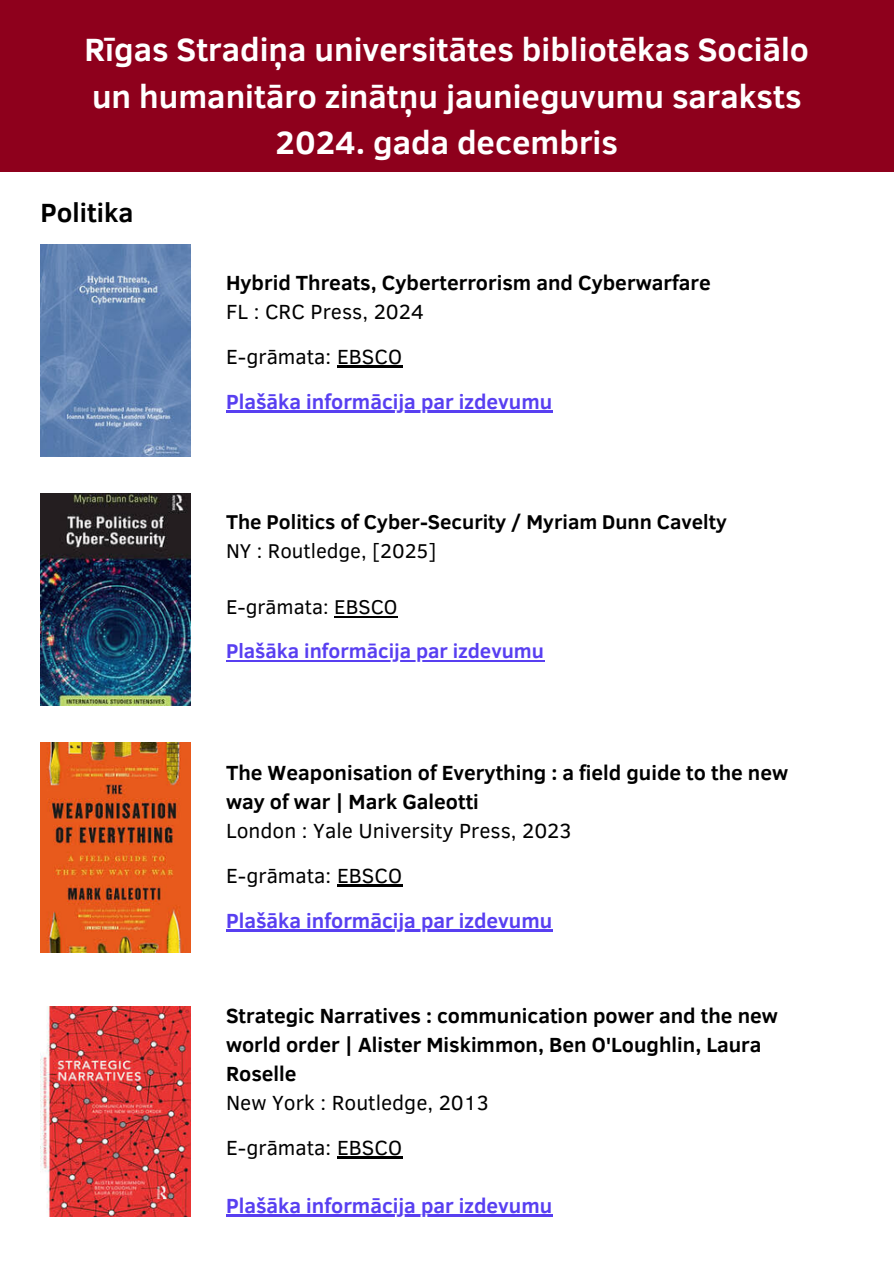
<style>
.page{position:relative;width:894px;height:1264px;background:#fff}
.page>*{position:absolute;margin:0;border:0;box-sizing:border-box;transform-origin:0 0}
.t1{font:700 33px/46.2px "Clear Sans";color:#fff;text-align:center}
.t2{font:700 27px "Clear Sans";color:#000}
.t3{font:700 21px/29px "Clear Sans";color:#000}
.t4{font:21px "Clear Sans";color:#000}
.t5{font:700 21px "Clear Sans";color:#583ff1}
.t6{font:700 20.4px "Clear Sans";color:#000}
.t7{font:20.4px "Clear Sans";color:#000}
.t8{font:700 20.4px "Clear Sans";color:#583ff1}
</style>
<div class="page">
<img style="left:41px;top:245px;width:149px;height:211px">
<div style="left:0;top:0;width:893px;height:172px;background:#8e001c"></div>
<img style="left:41px;top:742px;width:149px;height:211px">
<img style="left:41px;top:494px;width:149px;height:211px">
<img style="left:41px;top:1006px;width:149px;height:210px">
<hr style="left:337px;top:366px;width:65px;height:2px;background:#000">
<hr style="left:226px;top:411px;width:326px;height:2px;background:#583ff1">
<hr style="left:337px;top:884px;width:65px;height:2px;background:#000">
<hr style="left:226px;top:929px;width:326px;height:2px;background:#583ff1">
<hr style="left:334px;top:616px;width:63px;height:2px;background:#000">
<hr style="left:226px;top:660px;width:318px;height:2px;background:#583ff1">
<hr style="left:337px;top:1156px;width:65px;height:2px;background:#000">
<hr style="left:226px;top:1214px;width:326px;height:2px;background:#583ff1">
<h1 class="t1" style="left:84px;top:25px;width:726px">Rīgas Stradiņa universitātes bibliotēkas Sociālo un humanitāro zinātņu jaunieguvumu saraksts<br>2024. gada decembris</h1>
<p class="t2" style="left:41px;top:193px;width:94px">Politika</p>
<h2 class="t3" style="left:226px;top:267px;width:486px">Hybrid Threats, Cyberterrorism and Cyberwarfare</h2>
<p class="t4" style="left:226px;top:296px;width:199px">FL : CRC Press, 2024</p>
<p class="t4" style="left:226px;top:341px;width:177px">E-grāmata: EBSCO</p>
<p class="t5" style="left:226px;top:386px;width:327px">Plašāka informācija par izdevumu</p>
<p class="t6" style="left:226px;top:507px;width:502px">The Politics of Cyber-Security / Myriam Dunn Cavelty</p>
<h3 class="t7" style="left:226px;top:535px;width:212px">NY : Routledge, [2025]</h3>
<p class="t7" style="left:226px;top:592px;width:173px">E-grāmata: EBSCO</p>
<p class="t8" style="left:226px;top:636px;width:319px">Plašāka informācija par izdevumu</p>
<p class="t3" style="left:226px;top:756px;width:563px">The Weaponisation of Everything : a field guide to the new way of war | Mark Galeotti</p>
<h3 class="t4" style="left:226px;top:815px;width:347px">London : Yale University Press, 2023</h3>
<p class="t4" style="left:226px;top:860px;width:177px">E-grāmata: EBSCO</p>
<p class="t5" style="left:226px;top:905px;width:327px">Plašāka informācija par izdevumu</p>
<p class="t3" style="left:226px;top:999px;width:553px">Strategic Narratives : communication power and the new world order | Alister Miskimmon, Ben O'Loughlin, Laura<br>Roselle</p>
<h3 class="t4" style="left:226px;top:1087px;width:264px">New York : Routledge, 2013</h3>
<p class="t4" style="left:226px;top:1132px;width:177px">E-grāmata: EBSCO</p>
<p class="t5" style="left:226px;top:1190px;width:327px">Plašāka informācija par izdevumu</p>
</div>
